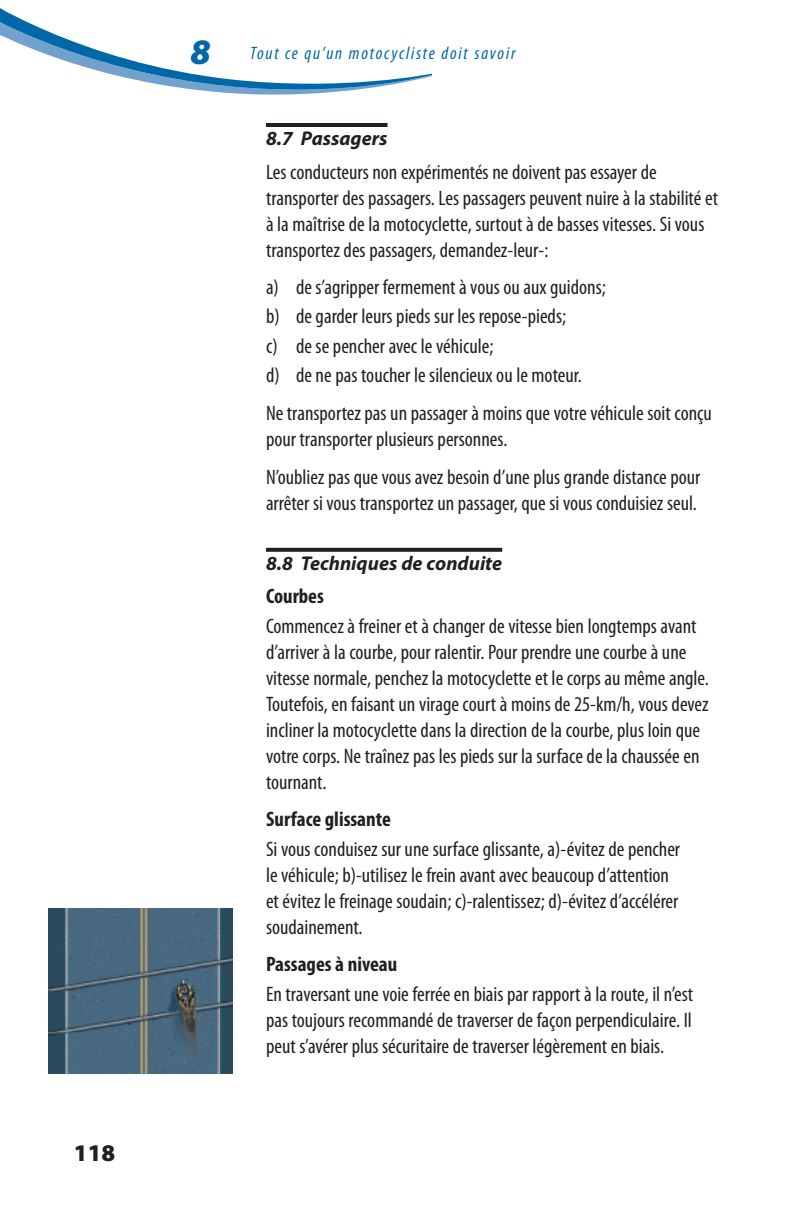
<style>
.page{position:relative;width:792px;height:1224px;background:#fff}
.page>*{position:absolute;margin:0;border:0;box-sizing:border-box;transform-origin:0 0}
.t1{font:900 24px "Myriad Pro";color:#231f20}
.text{font:condensed 21px/26px "Myriad Pro";color:#231f20}
.numbered_bullets{font:condensed 21px "Myriad Pro";color:#231f20}
.numbered_bullets__la{font:condensed 21px "Myriad Pro";color:#231f20}
.Subheads_2{font:700 condensed 21px "Myriad Pro";color:#231f20}
.Subheads{font:italic 700 20px "Myriad Pro";color:#231f20}
.t2{font:italic condensed 18px "Myriad Pro";letter-spacing:.1em;color:#0068a9}
.s1{font-weight:900;font-stretch:normal;font-size:36px}
</style>
<div class="page">
<svg style="left:0;top:8px;width:432px;height:87px"></svg>
<hr style="left:266px;top:123px;width:122px;height:4px;background:#231f20">
<svg style="left:266px;top:548px;width:236px;height:4px"></svg>
<img style="left:48px;top:909px;width:184px;height:164px">
<p class="t1" style="left:74px;top:1139px;width:43px">118</p>
<p class="t2" style="left:190px;top:42px;width:327px"><span class="s1">8</span> Tout ce qu’un motocycliste doit savoir</p>
<p class="Subheads" style="left:266px;top:125px;width:123px">8.7 Passagers</p>
<p class="text" style="left:266px;top:159px;width:454px">Les conducteurs non expérimentés ne doivent pas essayer de transporter des passagers. Les passagers peuvent nuire à la stabilité et à la maîtrise de la motocyclette, surtout à de basses vitesses. Si vous transportez des passagers, demandez-leur‑:</p>
<p class="numbered_bullets" style="left:266px;top:275px;width:341px">a) de s’agripper fermement à vous ou aux guidons;</p>
<p class="numbered_bullets" style="left:266px;top:304px;width:302px">b) de garder leurs pieds sur les repose-pieds;</p>
<p class="numbered_bullets" style="left:266px;top:333px;width:229px">c) de se pencher avec le véhicule;</p>
<p class="numbered_bullets__la" style="left:266px;top:362px;width:318px">d) de ne pas toucher le silencieux ou le moteur.</p>
<p class="text" style="left:266px;top:400px;width:447px">Ne transportez pas un passager à moins que votre véhicule soit conçu pour transporter plusieurs personnes.</p>
<p class="text" style="left:266px;top:464px;width:436px">N’oubliez pas que vous avez besoin d’une plus grande distance pour arrêter si vous transportez un passager, que si vous conduisiez seul.</p>
<p class="Subheads" style="left:266px;top:550px;width:238px">8.8 Techniques de conduite</p>
<p class="Subheads_2" style="left:266px;top:583px;width:59px">Courbes</p>
<p class="text" style="left:266px;top:613px;width:445px">Commencez à freiner et à changer de vitesse bien longtemps avant d’arriver à la courbe, pour ralentir. Pour prendre une courbe à une vitesse normale, penchez la motocyclette et le corps au même angle.<br>Toutefois, en faisant un virage court à moins de 25‑km/h, vous devez incliner la motocyclette dans la direction de la courbe, plus loin que votre corps. Ne traînez pas les pieds sur la surface de la chaussée en tournant.</p>
<p class="Subheads_2" style="left:266px;top:806px;width:127px">Surface glissante</p>
<p class="text" style="left:266px;top:836px;width:416px">Si vous conduisez sur une surface glissante, a)‑évitez de pencher le véhicule; b)‑utilisez le frein avant avec beaucoup d’attention et évitez le freinage soudain; c)‑ralentissez; d)‑évitez d’accélérer soudainement.</p>
<p class="Subheads_2" style="left:266px;top:951px;width:133px">Passages à niveau</p>
<p class="text" style="left:266px;top:981px;width:429px;text-align:justify">En traversant une voie ferrée en biais par rapport à la route, il n’est pas toujours recommandé de traverser de façon perpendiculaire. Il peut s’avérer plus sécuritaire de traverser légèrement en biais.</p>
</div>
